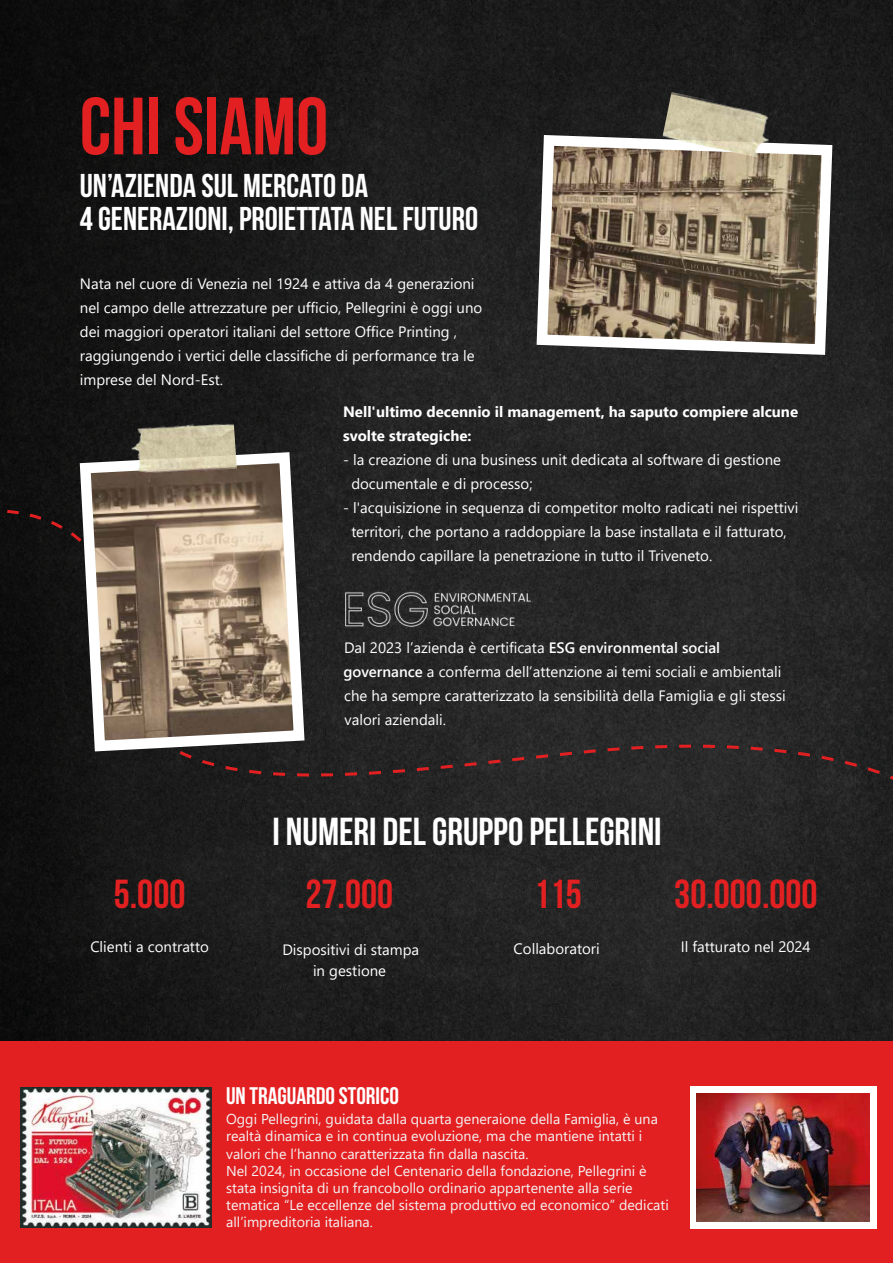
<style>
.page{position:relative;width:893px;height:1263px;background:#fff}
.page>*{position:absolute;margin:0;border:0;box-sizing:border-box;transform-origin:0 0}
.t1{font:81px "Bebas Neue";color:#e32021}
.t2{font:700 40.5px "Bebas Neue";color:#e32021}
.t3{font:700 39px "Bebas Neue";color:#fff}
.t4{font:33px/33px "Bebas Neue";color:#fff}
.t5{font:700 24px "Bebas Neue";color:#fff}
.t6{font:15px/24px "Segoe UI";color:#fff}
.t7{font:700 15px/24px "Segoe UI";color:#fff}
.t8{font:14.25px/17.1px "Segoe UI";color:#f4f3f4}
.s1{font-weight:600}
</style>
<div class="page">
<img style="left:0;top:0;width:893px;height:1042px">
<div style="left:0;top:1042px;width:893px;height:221px;background:#e32021"></div>
<svg style="left:531px;top:130px;width:307px;height:230px;background:#847868"></svg>
<img style="left:662px;top:92px;width:116px;height:68px">
<svg style="left:123px;top:782px;width:458px;height:32px;background:#212121"></svg>
<svg style="left:0;top:508px;width:893px;height:274px;background:#252424"></svg>
<svg style="left:74px;top:447px;width:236px;height:310px;background:#8e8071"></svg>
<img style="left:125px;top:422px;width:112px;height:54px">
<div style="left:690px;top:1086px;width:187px;height:143px;background:#fff"></div>
<img style="left:697px;top:1094px;width:173px;height:127px">
<img style="left:20px;top:1087px;width:191px;height:140px">
<h1 class="t1" style="left:80px;top:82px;width:250px">CHI SIAMO</h1>
<h3 class="t4" style="left:80px;top:169px;width:400px">UN’AZIENDA SUL MERCATO DA<br>4 GENERAZIONI, PROIETTATA NEL FUTURO</h3>
<p class="t6" style="left:80px;top:271px;width:404px">Nata nel cuore di Venezia nel 1924 e attiva da 4 generazioni nel campo delle attrezzature per ufficio, Pellegrini è oggi uno dei maggiori operatori italiani del settore Office Printing , raggiungendo i vertici delle classifiche di performance tra le imprese del Nord-Est.</p>
<p class="t7" style="left:343px;top:399px;width:456px">Nell'ultimo decennio il management, ha saputo compiere alcune svolte strategiche:</p>
<p class="t6" style="left:351px;top:447px;width:431px;text-indent:-8px">- la creazione di una business unit dedicata al software di gestione documentale e di processo;</p>
<p class="t6" style="left:351px;top:495px;width:448px;text-indent:-8px">- l'acquisizione in sequenza di competitor molto radicati nei rispettivi territori, che portano a raddoppiare la base installata e il fatturato, rendendo capillare la penetrazione in tutto il Triveneto.</p>
<p class="t6" style="left:344px;top:635px;width:378px">Dal 2023 l’azienda è certificata <span class="s1">ESG environmental social</span></p>
<p class="t6" style="left:343px;top:658px;width:444px"><span class="s1">governance</span> a conferma dell’attenzione ai temi sociali e ambientali che ha sempre caratterizzato la sensibilità della Famiglia e gli stessi valori aziendali.</p>
<h2 class="t2" style="left:114px;top:872px;width:73px">5.000</h2>
<p class="t6" style="left:90px;top:934px;width:120px">Clienti a contratto</p>
<h3 class="t3" style="left:272px;top:810px;width:391px">I NUMERI DEL GRUPPO PELLEGRINI</h3>
<h2 class="t2" style="left:305px;top:872px;width:89px">27.000</h2>
<p class="t6" style="left:282px;top:937px;width:138px;line-height:21.6px;text-align:center">Dispositivi di stampa in gestione</p>
<h2 class="t2" style="left:534px;top:872px;width:50px">115</h2>
<p class="t6" style="left:514px;top:935px;width:88px">Collaboratori</p>
<h2 class="t2" style="left:674px;top:872px;width:145px">30.000.000</h2>
<p class="t6" style="left:681px;top:934px;width:131px">Il fatturato nel 2024</p>
<h3 class="t5" style="left:226px;top:1082px;width:174px">UN TRAGUARDO STORICO</h3>
<p class="t8" style="left:226px;top:1109px;width:444px">Oggi Pellegrini, guidata dalla quarta generaione della Famiglia, è una realtà dinamica e in continua evoluzione, ma che mantiene intatti i valori che l’hanno caratterizzata fin dalla nascita.<br>Nel 2024, in occasione del Centenario della fondazione, Pellegrini è stata insignita di un francobollo ordinario appartenente alla serie tematica “Le eccellenze del sistema produttivo ed economico” dedicati all’impreditoria italiana.</p>
</div>
